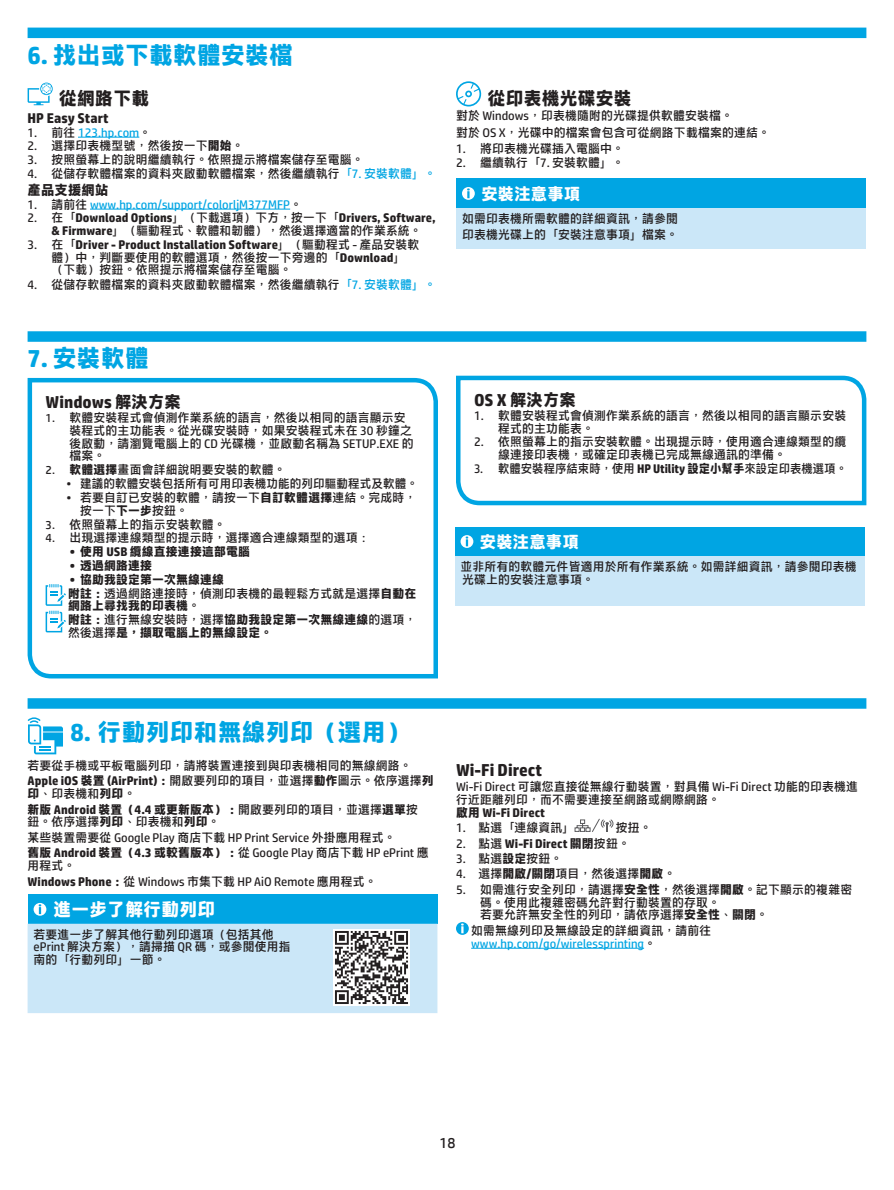
<style>
.page{position:relative;width:894px;height:1190px;background:#fff}
.page>*{position:absolute;margin:0;border:0;box-sizing:border-box;transform-origin:0 0}
.t1{font:700 24px "HP Simplified Hant";color:#00a5e3}
.t2{font:700 18px "HP Simplified Hant";color:#231f20}
.t3{font:700 18px "HP Simplified Hant";color:#fff}
.t4{font:700 16.5px "HP Simplified Hant";color:#231f20}
.t5{font:700 16.5px "HP Simplified Hant";color:#fff}
.t6{font:15px "HP Simplified";color:#231f20}
.t7{font:700 13.5px "HP Simplified Hant";color:#231f20}
.t8{font:12px/12.8px "HP Simplified Hant";color:#231f20}
.t9{font:700 12px/13.4px "HP Simplified Hant";color:#231f20}
.t10{font:12px/12.8px "HP Simplified Hant";color:#00a5e3}
.t11{font:12px "HP Simplified Hant";color:#231f20;scale:.96 1}
.s1{color:#231f20}
.s2{font-weight:700}
.s3{color:#00a5e3}
.s4{font-family:"HP Simplified"}
.s5{font-weight:400}
</style>
<div class="page">
<div style="left:28px;top:331px;width:838px;height:11px;background:#00a5e3"></div>
<svg style="left:27px;top:377px;width:411px;height:302px"></svg>
<svg style="left:456px;top:375px;width:411px;height:131px"></svg>
<div style="left:28px;top:698px;width:838px;height:10px;background:#00a5e3"></div>
<div style="left:28px;top:28px;width:838px;height:10px;background:#00a5e3"></div>
<hr style="left:78px;top:137px;width:61px;height:1px;background:#00a5e3">
<hr style="left:90px;top:209px;width:200px;height:1px;background:#00a5e3">
<svg style="left:28px;top:83px;width:25px;height:22px"></svg>
<svg style="left:456px;top:81px;width:25px;height:25px"></svg>
<div style="left:456px;top:179px;width:409px;height:29px;background:#00a5e3"></div>
<div style="left:456px;top:208px;width:409px;height:41px;background:#cbe7f8"></div>
<svg style="left:462px;top:187px;width:12px;height:13px"></svg>
<div style="left:28px;top:894px;width:409px;height:29px;background:#00a5e3"></div>
<div style="left:28px;top:923px;width:409px;height:89px;background:#cbe7f8"></div>
<svg style="left:34px;top:903px;width:12px;height:12px"></svg>
<img style="left:334px;top:929px;width:75px;height:75px">
<svg style="left:28px;top:717px;width:35px;height:37px"></svg>
<hr style="left:471px;top:947px;width:173px;height:1px;background:#00a5e3">
<svg style="left:574px;top:818px;width:39px;height:13px"></svg>
<svg style="left:456px;top:922px;width:12px;height:12px"></svg>
<div style="left:454px;top:526px;width:410px;height:30px;background:#00a5e3"></div>
<div style="left:454px;top:556px;width:410px;height:49px;background:#cbe7f8"></div>
<svg style="left:460px;top:535px;width:13px;height:13px"></svg>
<h1 class="t1" style="left:28px;top:40px;width:267px">6. 找出或下載軟體安裝檔</h1>
<h2 class="t2" style="left:59px;top:87px;width:91px">從網路下載</h2>
<p class="t7" style="left:28px;top:109px;width:82px">HP Easy Start</p>
<p class="t10" style="left:28px;top:125px;width:125px"><span class="s1">1. 前往</span> 123.hp.com<span class="s1">。</span></p>
<p class="t8" style="left:28px;top:139px;width:218px">2. 選擇印表機型號，然後按一下<span class="s2">開始</span>。</p>
<p class="t8" style="left:28px;top:153px;width:337px">3. 按照螢幕上的說明繼續執行。依照提示將檔案儲存至電腦。</p>
<p class="t8" style="left:28px;top:167px;width:410px">4. 從儲存軟體檔案的資料夾啟動軟體檔案，然後繼續執行<span class="s3">「7. 安裝軟體」。</span></p>
<p class="t7" style="left:28px;top:181px;width:83px">產品支援網站</p>
<p class="t10" style="left:28px;top:197px;width:276px"><span class="s1">1. 請前往</span> www.hp.com/support/colorljM377MFP<span class="s1">。</span></p>
<p class="t8" style="left:52px;top:211px;width:385px;text-indent:-24px">2. 在「<span class="s2">Download Options</span>」（下載選項）下方，按一下「<span class="s2">Drivers, Software, &amp; Firmware</span>」（驅動程式、軟體和韌體），然後選擇適當的作業系統。</p>
<p class="t8" style="left:52px;top:237px;width:369px;text-indent:-24px">3. 在「<span class="s2">Driver - Product Installation Software</span>」（驅動程式 - 產品安裝軟體）中，判斷要使用的軟體選項，然後按一下旁邊的「<span class="s2">Download</span>」（下載）按鈕。依照提示將檔案儲存至電腦。</p>
<p class="t8" style="left:28px;top:278px;width:410px">4. 從儲存軟體檔案的資料夾啟動軟體檔案，然後繼續執行<span class="s3">「7. 安裝軟體」。</span></p>
<h2 class="t2" style="left:487px;top:87px;width:145px">從印表機光碟安裝</h2>
<p class="t8" style="left:456px;top:107px;width:315px;line-height:16.5px">對於 Windows，印表機隨附的光碟提供軟體安裝檔。<br>對於 OS X，光碟中的檔案會包含可從網路下載檔案的連結。</p>
<p class="t8" style="left:456px;top:142px;width:169px">1. 將印表機光碟插入電腦中。</p>
<p class="t8" style="left:456px;top:156px;width:170px">2. 繼續執行「7. 安裝軟體」。</p>
<h3 class="t5" style="left:481px;top:183px;width:100px">安裝注意事項</h3>
<p class="t8" style="left:462px;top:210px;width:217px;line-height:15.5px">如需印表機所需軟體的詳細資訊，請參閱印表機光碟上的「安裝注意事項」檔案。</p>
<h1 class="t1" style="left:28px;top:343px;width:123px">7. 安裝軟體</h1>
<h3 class="t4" style="left:46px;top:391px;width:137px">Windows 解決方案</h3>
<p class="t8" style="left:70px;top:411px;width:345px;text-indent:-24px"><span class="s4">1.</span> 軟體安裝程式會偵測作業系統的語言，然後以相同的語言顯示安裝程式的主功能表。從光碟安裝時，如果安裝程式未在 30 秒鐘之後啟動，請瀏覽電腦上的 CD 光碟機，並啟動名稱為 SETUP.EXE 的檔案。</p>
<p class="t8" style="left:46px;top:463px;width:242px"><span class="s4">2.</span> <span class="s2">軟體選擇</span>畫面會詳細說明要安裝的軟體。</p>
<p class="t8" style="left:67px;top:476px;width:353px"><span class="s4">•</span> 建議的軟體安裝包括所有可用印表機功能的列印驅動程式及軟體。</p>
<p class="t8" style="left:80px;top:490px;width:338px;text-indent:-14px"><span class="s4">•</span> 若要自訂已安裝的軟體，請按一下<span class="s2">自訂軟體選擇</span>連結。完成時，按一下<span class="s2">下一步</span>按鈕。</p>
<p class="t8" style="left:46px;top:517px;width:181px"><span class="s4">3.</span> 依照螢幕上的指示安裝軟體。</p>
<p class="t8" style="left:46px;top:531px;width:326px"><span class="s4">4.</span> 出現選擇連線類型的提示時，選擇適合連線類型的選項：</p>
<p class="t9" style="left:67px;top:544px;width:185px">•使用 USB 纜線直接連接這部電腦</p>
<p class="t9" style="left:67px;top:558px;width:87px">•透過網路連接</p>
<p class="t9" style="left:67px;top:572px;width:351px">•協助我設定第一次無線連線<br>附註：<span class="s5">透過網路連接時，偵測印表機的最輕鬆方式就是選擇</span>自動在網路上尋找我的印表機<span class="s5">。<br></span>附註：<span class="s5">進行無線安裝時，選擇</span>協助我設定第一次無線連線<span class="s5">的選項，然後選擇</span>是，擷取電腦上的無線設定。</p>
<h3 class="t4" style="left:474px;top:389px;width:104px">OS X 解決方案</h3>
<p class="t8" style="left:498px;top:408px;width:349px;text-indent:-24px">1. 軟體安裝程式會偵測作業系統的語言，然後以相同的語言顯示安裝程式的主功能表。</p>
<p class="t8" style="left:498px;top:435px;width:349px;text-indent:-24px">2. 依照螢幕上的指示安裝軟體。出現提示時，使用適合連線類型的纜線連接印表機，或確定印表機已完成無線通訊的準備。</p>
<p class="t11" style="left:474px;top:461px;width:390px">3. 軟體安裝程序結束時，使用 <span class="s2">HP Utility 設定小幫手</span>來設定印表機選項。</p>
<h3 class="t5" style="left:479px;top:531px;width:101px">安裝注意事項</h3>
<p class="t8" style="left:460px;top:560px;width:398px">並非所有的軟體元件皆適用於所有作業系統。如需詳細資訊，請參閱印表機光碟上的安裝注意事項。</p>
<h1 class="t1" style="left:71px;top:717px;width:341px">8. 行動列印和無線列印（選用）</h1>
<p class="t8" style="left:28px;top:757px;width:407px;line-height:15.5px">若要從手機或平板電腦列印，請將裝置連接到與印表機相同的無線網路。<br><span class="s2">Apple iOS 裝置 (AirPrint)：</span>開啟要列印的項目，並選擇<span class="s2">動作</span>圖示。依序選擇<span class="s2">列</span></p>
<p class="t9" style="left:28px;top:785px;width:392px;line-height:15.5px">印<span class="s5">、印表機和</span>列印<span class="s5">。<br></span>新版 Android 裝置（4.4 或更新版本）：<span class="s5">開啟要列印的項目，並選擇</span>選單<span class="s5">按</span></p>
<p class="t8" style="left:28px;top:813px;width:402px;line-height:15.5px">鈕。依序選擇<span class="s2">列印</span>、印表機和<span class="s2">列印</span>。<br>某些裝置需要從 Google Play 商店下載 HP Print Service 外掛應用程式。<br><span class="s2">舊版 Android 裝置（4.3 或較舊版本）：</span>從 Google Play 商店下載 HP ePrint 應</p>
<p class="t8" style="left:28px;top:857px;width:351px;line-height:15.5px">用程式。<br><span class="s2">Windows Phone：</span>從 Windows 市集下載 HP AiO Remote 應用程式。</p>
<h2 class="t3" style="left:53px;top:897px;width:164px">進一步了解行動列印</h2>
<p class="t8" style="left:34px;top:927px;width:259px">若要進一步了解其他行動列印選項（包括其他ePrint 解決方案），請掃描 QR 碼，或參閱使用指南的「行動列印」一節。</p>
<h3 class="t4" style="left:456px;top:759px;width:88px">Wi-Fi Direct</h3>
<p class="t8" style="left:456px;top:779px;width:403px">Wi-Fi Direct 可讓您直接從無線行動裝置，對具備 Wi-Fi Direct 功能的印表機進行近距離列印，而不需要連接至網路或網際網路。</p>
<p class="t9" style="left:456px;top:804px;width:90px">啟用 Wi-Fi Direct</p>
<p class="t8" style="left:456px;top:820px;width:120px">1. 點選「連線資訊」</p>
<p class="t8" style="left:615px;top:820px;width:37px">按扭。</p>
<p class="t9" style="left:456px;top:835px;width:175px"><span class="s5">2. 點選</span> Wi-Fi Direct 關閉<span class="s5">按鈕。</span></p>
<p class="t8" style="left:456px;top:851px;width:108px">3. 點選<span class="s2">設定</span>按鈕。</p>
<p class="t8" style="left:456px;top:867px;width:221px">4. 選擇<span class="s2">開啟/關閉</span>項目，然後選擇<span class="s2">開啟</span>。</p>
<p class="t8" style="left:480px;top:882px;width:373px;text-indent:-24px">5. 如需進行安全列印，請選擇<span class="s2">安全性</span>，然後選擇<span class="s2">開啟</span>。記下顯示的複雜密碼。使用此複雜密碼允許對行動裝置的存取。<br>若要允許無安全性的列印，請依序選擇<span class="s2">安全性</span>、<span class="s2">關閉</span>。</p>
<p class="t10" style="left:471px;top:923px;width:241px"><span class="s1">如需無線列印及無線設定的詳細資訊，請前往</span>www.hp.com/go/wirelessprinting<span class="s1">。</span></p>
<p class="t6" style="left:439px;top:1132px;width:18px">18</p>
</div>
